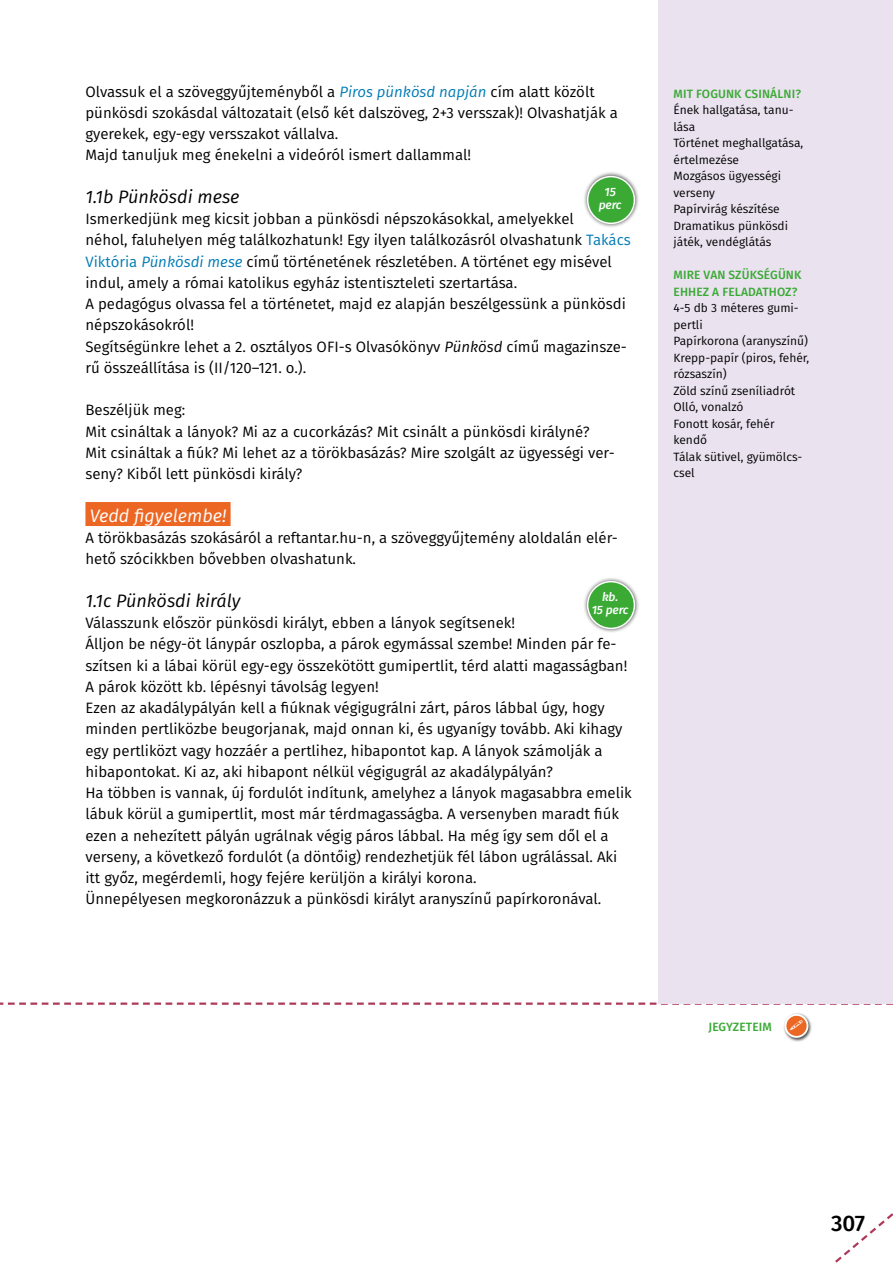
<style>
.page{position:relative;width:893px;height:1263px;background:#fff}
.page>*{position:absolute;margin:0;border:0;box-sizing:border-box;transform-origin:0 0}
.t1{font:500 22.5px "Fira Sans";color:#000}
.t2{font:italic 18px "Fira Sans";color:#000}
.t3{font:italic 18px "Fira Sans";color:#fff}
.t4{font:15px/21.3px "Fira Sans";color:#000}
.t5{font:12px/16.5px "Fira Sans";color:#000}
.t6{font:500 12px/16.5px "Fira Sans";letter-spacing:.01em;color:#3aaa35}
.t7{font:italic 500 12px/13.5px "Fira Sans";letter-spacing:-.01em;color:#fff;text-align:center}
.s1{font-style:italic;color:#007bb4}
.s2{color:#007bb4}
.s3{font-style:italic}
</style>
<div class="page">
<svg style="left:0;top:1002px;width:893px;height:3px"></svg>
<div style="left:658px;top:0;width:235px;height:1004px;background:#eae2ef"></div>
<div style="left:85px;top:502px;width:146px;height:24px;background:#ec6724"></div>
<div style="left:783px;top:1012px;width:30px;height:30px;background:#000;opacity:.75"></div>
<svg style="left:785px;top:1015px;width:22px;height:22px"></svg>
<div style="left:784px;top:1014px;width:24px;height:24px;border:2px solid #fff;border-radius:50%"></div>
<svg style="left:835px;top:1213px;width:58px;height:50px"></svg>
<div style="left:583px;top:171px;width:57px;height:58px;background:#000;opacity:.75"></div>
<div style="left:588px;top:177px;width:46px;height:46px;background:#3aaa35;border-radius:50%"></div>
<div style="left:587px;top:176px;width:48px;height:48px;border:2px solid #fff;border-radius:50%"></div>
<div style="left:583px;top:576px;width:57px;height:58px;background:#000;opacity:.75"></div>
<div style="left:588px;top:582px;width:46px;height:46px;background:#3aaa35;border-radius:50%"></div>
<div style="left:587px;top:581px;width:48px;height:48px;border:2px solid #fff;border-radius:50%"></div>
<svg style="left:790px;top:1020px;width:13px;height:10px"></svg>
<p class="t4" style="left:85px;top:80px;width:534px">Olvassuk el a szöveggyűjteményből a <span class="s1">Piros pünkösd napján</span> cím alatt közölt pünkösdi szokásdal változatait (első két dalszöveg, 2+3 versszak)! Olvashatják a gyerekek, egy-egy versszakot vállalva.<br>Majd tanuljuk meg énekelni a videóról ismert dallammal!</p>
<p class="t2" style="left:85px;top:183px;width:156px">1.1b Pünkösdi mese</p>
<p class="t4" style="left:85px;top:208px;width:547px">Ismerkedjünk meg kicsit jobban a pünkösdi népszokásokkal, amelyekkel<br>néhol, faluhelyen még találkozhatunk! Egy ilyen találkozásról olvashatunk <span class="s2">Takács Viktória</span> <span class="s1">Pünkösdi mese</span> című történetének részletében. A történet egy misével indul, amely a római katolikus egyház istentiszteleti szertartása.<br>A pedagógus olvassa fel a történetet, majd ez alapján beszélgessünk a pünkösdi népszokásokról!<br>Segítségünkre lehet a 2. osztályos OFI-s Olvasókönyv <span class="s3">Pünkösd</span> című magazinsze&shy;rű összeállítása is (II/120–121. o.).</p>
<p class="t4" style="left:85px;top:399px;width:531px">Beszéljük meg:<br>Mit csináltak a lányok? Mi az a cucorkázás? Mit csinált a pünkösdi királyné?<br>Mit csináltak a fiúk? Mi lehet az a törökbasázás? Mire szolgált az ügyességi ver&shy;seny? Kiből lett pünkösdi király?</p>
<p class="t3" style="left:90px;top:502px;width:138px">Vedd figyelembe!</p>
<p class="t4" style="left:85px;top:527px;width:534px">A törökbasázás szokásáról a reftantar.hu-n, a szöveggyűjtemény aloldalán elér&shy;hető szócikkben bővebben olvashatunk.</p>
<p class="t2" style="left:85px;top:587px;width:156px">1.1c Pünkösdi király</p>
<p class="t4" style="left:85px;top:612px;width:548px">Válasszunk először pünkösdi királyt, ebben a lányok segítsenek!<br>Álljon be négy-öt lánypár oszlopba, a párok egymással szembe! Minden pár fe&shy;szítsen ki a lábai körül egy-egy összekötött gumipertlit, térd alatti magasságban!<br>A párok között kb. lépésnyi távolság legyen!<br>Ezen az akadálypályán kell a fiúknak végigugrálni zárt, páros lábbal úgy, hogy minden pertliközbe beugorjanak, majd onnan ki, és ugyanígy tovább. Aki kihagy egy pertliközt vagy hozzáér a pertlihez, hibapontot kap. A lányok számolják a hibapontokat. Ki az, aki hibapont nélkül végigugrál az akadálypályán?<br>Ha többen is vannak, új fordulót indítunk, amelyhez a lányok magasabbra emelik lábuk körül a gumipertlit, most már térdmagasságba. A versenyben maradt fiúk ezen a nehezített pályán ugrálnak végig páros lábbal. Ha még így sem dől el a verseny, a következő fordulót (a döntőig) rendezhetjük fél lábon ugrálással. Aki itt győz, megérdemli, hogy fejére kerüljön a királyi korona.<br>Ünnepélyesen megkoronázzuk a pünkösdi királyt aranyszínű papírkoronával.</p>
<p class="t7" style="left:599px;top:184px;width:24px">15 perc</p>
<p class="t7" style="left:592px;top:589px;width:38px">kb.<br>15 perc</p>
<p class="t6" style="left:673px;top:85px;width:129px">MIT FOGUNK CSINÁLNI?</p>
<p class="t5" style="left:673px;top:102px;width:131px">Ének hallgatása, tanu&shy;lása<br>Történet meghallgatása, értelmezése<br>Mozgásos ügyességi verseny<br>Papírvirág készítése<br>Dramatikus pünkösdi játék, vendéglátás</p>
<p class="t6" style="left:673px;top:266px;width:129px">MIRE VAN SZÜKSÉGÜNK<br>EHHEZ A FELADATHOZ?</p>
<p class="t5" style="left:673px;top:300px;width:137px">4-5 db 3 méteres gumi&shy;pertli<br>Papírkorona (aranyszínű)<br>Krepp-papír (piros, fehér, rózsaszín)<br>Zöld színű zseníliadrót<br>Olló, vonalzó<br>Fonott kosár, fehér kendő<br>Tálak sütivel, gyümölc - csel</p>
<p class="t6" style="left:708px;top:1017px;width:65px">JEGYZETEIM</p>
<h1 class="t1" style="left:831px;top:1205px;width:36px">307</h1>
</div>
